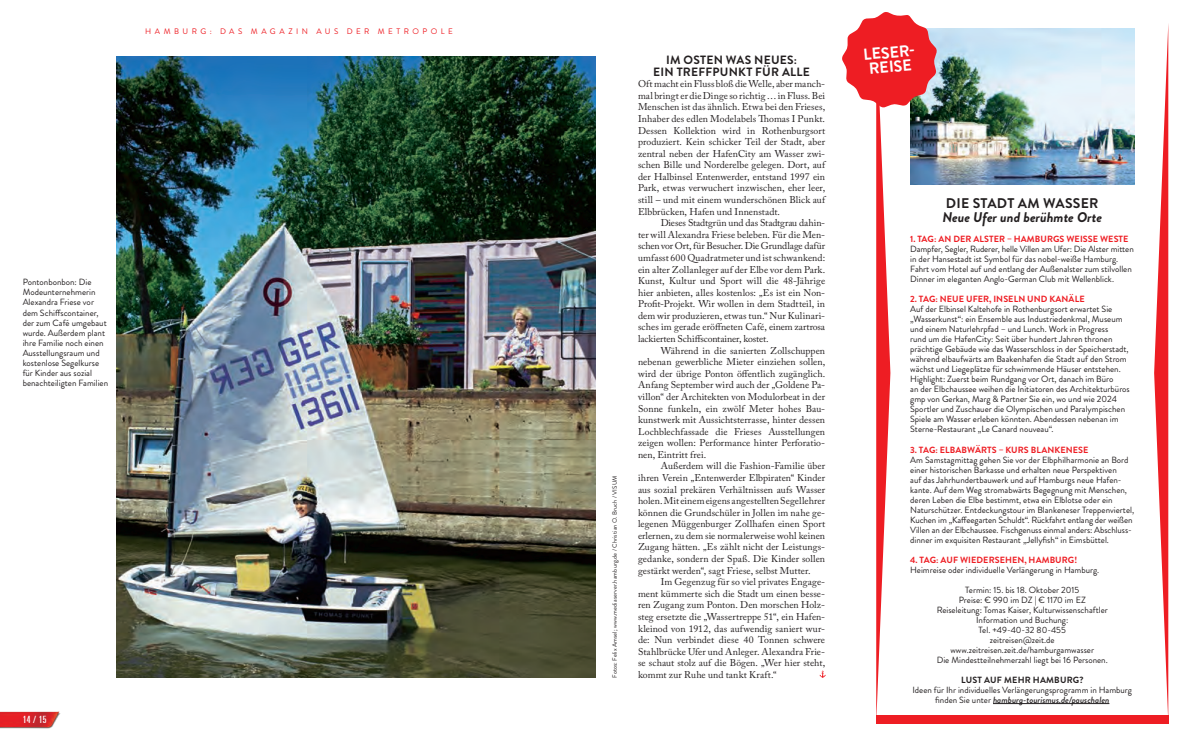
<style>
.page{position:relative;width:1191px;height:746px;background:#fff}
.page>*{position:absolute;margin:0;border:0;box-sizing:border-box;transform-origin:0 0}
.t1{font:700 16px/14px "Brandon Grotesque";color:#fff}
.t2{font:italic 700 14px/14px "Brandon Grotesque";color:#231f20}
.t3{font:700 12px/11.6px "Brandon Grotesque";letter-spacing:.02em;color:#231f20;text-align:center}
.t4{font:ultra-condensed 10px "Univers LT";color:#fff}
.t5{font:9.8px "Adobe Caslon Pro";letter-spacing:.005em;color:#231f20}
.t6{font:9.8px "Adobe Caslon Pro";letter-spacing:-.015em;color:#231f20}
.t7{font:9px/10px "Brandon Grotesque";color:#231f20}
.t8{font:8px "Brandon Grotesque";letter-spacing:.43em;color:#ee1d23}
.t9{font:6.2px "Brandon Grotesque";letter-spacing:.02em;color:#231f20}
.s1{font-style:normal}
.s2{font-weight:700;color:#ee1d23}
.s3{font-weight:700}
.s4{font-weight:500;font-style:italic}
</style>
<div class="page">
<svg style="left:1154px;top:31px;width:14px;height:683px"></svg>
<img style="left:937px;top:28px;width:197px;height:156px">
<div style="left:876px;top:714px;width:292px;height:9px;background:#ee1d23"></div>
<img style="left:116px;top:57px;width:479px;height:620px">
<hr style="left:993px;top:703px;width:116px;height:1px;background:#231f20">
<svg style="left:842px;top:12px;width:95px;height:703px"></svg>
<svg style="left:819px;top:670px;width:6px;height:7px"></svg>
<img style="left:0;top:711px;width:61px;height:18px">
<p class="t8" style="left:145px;top:26px;width:309px">HAMBURG: DAS MAGAZIN AUS DER METROPOLE</p>
<p class="t7" style="left:23px;top:277px;width:87px">Pontonbonbon: Die<br>Modeunternehmerin<br>Alexandra Friese vor dem Schiffscontainer, der zum Café umgebaut wurde. Außerdem plant ihre Familie noch einen<br>Ausstellungsraum und kostenlose Segelkurse für Kinder aus sozial benachteiligten Familien</p>
<p class="t4" style="left:23px;top:714px;width:25px">14 / 15</p>
<p class="t9" style="left:610px;top:677px;width:204px;rotate:-90deg">Fotos: Felix Amsel; www.mediaserver.hamburg.de / Christian O. Bruch / VISUM</p>
<p class="t3" style="left:653px;top:54px;width:158px">IM OSTEN WAS NEUES:<br>EIN TREFFPUNKT FÜR ALLE</p>
<p class="t5" style="left:638px;top:78px;width:189px">Oft macht ein Fluss bloß die Welle, aber manch-</p>
<p class="t5" style="left:638px;top:90px;width:189px">mal bringt er die Dinge so richtig…in Fluss. Bei</p>
<p class="t5" style="left:638px;top:101px;width:189px">Menschen ist das ähnlich. Etwa bei den Frieses,</p>
<p class="t5" style="left:638px;top:113px;width:189px">Inhaber des edlen Modelabels Thomas I Punkt.</p>
<p class="t5" style="left:638px;top:124px;width:189px">Dessen Kollektion wird in Rothenburgsort</p>
<p class="t5" style="left:638px;top:136px;width:189px">produziert. Kein schicker Teil der Stadt, aber</p>
<p class="t5" style="left:638px;top:148px;width:189px">zentral neben der HafenCity am Wasser zwi-</p>
<p class="t5" style="left:638px;top:159px;width:189px">schen Bille und Norderelbe gelegen. Dort, auf</p>
<p class="t5" style="left:638px;top:171px;width:189px">der Halbinsel Entenwerder, entstand 1997 ein</p>
<p class="t5" style="left:638px;top:182px;width:189px">Park, etwas verwuchert inzwischen, eher leer,</p>
<p class="t5" style="left:638px;top:194px;width:189px">still – und mit einem wunderschönen Blick auf</p>
<p class="t5" style="left:638px;top:205px;width:144px">Elbbrücken, Hafen und Innenstadt.</p>
<p class="t5" style="left:660px;top:217px;width:166px">Dieses Stadtgrün und das Stadtgrau dahin-</p>
<p class="t5" style="left:638px;top:229px;width:189px">ter will Alexandra Friese beleben. Für die Men-</p>
<p class="t5" style="left:638px;top:240px;width:189px">schen vor Ort, für Besucher. Die Grundlage dafür</p>
<p class="t5" style="left:638px;top:252px;width:189px">umfasst 600 Quadratmeter und ist schwankend:</p>
<p class="t5" style="left:638px;top:263px;width:189px">ein alter Zollanleger auf der Elbe vor dem Park.</p>
<p class="t5" style="left:638px;top:275px;width:189px">Kunst, Kultur und Sport will die 48-Jährige</p>
<p class="t5" style="left:638px;top:286px;width:189px">hier anbieten, alles kostenlos: „Es ist ein Non-</p>
<p class="t5" style="left:638px;top:298px;width:189px">Profit-Projekt. Wir wollen in dem Stadtteil, in</p>
<p class="t5" style="left:638px;top:310px;width:189px">dem wir produzieren, etwas tun.“ Nur Kulinari-</p>
<p class="t5" style="left:638px;top:321px;width:189px">sches im gerade eröffneten Café, einem zartrosa</p>
<p class="t6" style="left:638px;top:333px;width:132px">lackierten Schiffscontainer, kostet.</p>
<p class="t5" style="left:660px;top:344px;width:166px">Während in die sanierten Zollschuppen</p>
<p class="t5" style="left:638px;top:356px;width:189px">nebenan gewerbliche Mieter einziehen sollen,</p>
<p class="t5" style="left:638px;top:367px;width:189px">wird der übrige Ponton öffentlich zugänglich.</p>
<p class="t5" style="left:638px;top:379px;width:189px">Anfang September wird auch der „Goldene Pa-</p>
<p class="t5" style="left:638px;top:391px;width:189px">villon“ der Architekten von Modulorbeat in der</p>
<p class="t5" style="left:638px;top:402px;width:189px">Sonne funkeln, ein zwölf Meter hohes Bau-</p>
<p class="t5" style="left:638px;top:414px;width:189px">kunstwerk mit Aussichtsterrasse, hinter dessen</p>
<p class="t5" style="left:638px;top:425px;width:189px">Lochblechfassade die Frieses Ausstellungen</p>
<p class="t5" style="left:638px;top:437px;width:189px">zeigen wollen: Performance hinter Perforatio-</p>
<p class="t5" style="left:638px;top:448px;width:70px">nen, Eintritt frei.</p>
<p class="t5" style="left:660px;top:460px;width:166px">Außerdem will die Fashion-Familie über</p>
<p class="t5" style="left:638px;top:472px;width:189px">ihren Verein „Entenwerder Elbpiraten“ Kinder</p>
<p class="t5" style="left:638px;top:483px;width:189px">aus sozial prekären Verhältnissen aufs Wasser</p>
<p class="t5" style="left:638px;top:495px;width:189px">holen. Mit einem eigens angestellten Segellehrer</p>
<p class="t5" style="left:638px;top:506px;width:189px">können die Grundschüler in Jollen im nahe ge-</p>
<p class="t5" style="left:638px;top:518px;width:189px">legenen Müggenburger Zollhafen einen Sport</p>
<p class="t5" style="left:638px;top:529px;width:189px">erlernen, zu dem sie normalerweise wohl keinen</p>
<p class="t5" style="left:638px;top:541px;width:189px">Zugang hätten. „Es zählt nicht der Leistungs-</p>
<p class="t5" style="left:638px;top:553px;width:189px">gedanke, sondern der Spaß. Die Kinder sollen</p>
<p class="t5" style="left:638px;top:564px;width:174px">gestärkt werden“, sagt Friese, selbst Mutter.</p>
<p class="t5" style="left:660px;top:576px;width:166px">Im Gegenzug für so viel privates Engage-</p>
<p class="t5" style="left:638px;top:587px;width:189px">ment kümmerte sich die Stadt um einen besse-</p>
<p class="t5" style="left:638px;top:599px;width:189px">ren Zugang zum Ponton. Den morschen Holz-</p>
<p class="t5" style="left:638px;top:610px;width:189px">steg ersetzte die „Wassertreppe 51“, ein Hafen-</p>
<p class="t5" style="left:638px;top:622px;width:189px">kleinod von 1912, das aufwendig saniert wur-</p>
<p class="t5" style="left:638px;top:634px;width:189px">de: Nun verbindet diese 40 Tonnen schwere</p>
<p class="t5" style="left:638px;top:645px;width:189px">Stahlbrücke Ufer und Anleger. Alexandra Frie-</p>
<p class="t5" style="left:638px;top:657px;width:189px">se schaut stolz auf die Bögen. „Wer hier steht,</p>
<p class="t5" style="left:638px;top:668px;width:140px">kommt zur Ruhe und tankt Kraft.“</p>
<p class="t1" style="left:863px;top:48px;width:55px;rotate:-5deg">LESER-<br>REISE</p>
<p class="t2" style="left:942px;top:197px;width:161px"><span class="s1">DIE STADT AM WASSER<br></span>Neue Ufer und berühmte Orte</p>
<p class="t7" style="left:910px;top:234px;width:225px"><span class="s2">1. TAG: AN DER ALSTER – HAMBURGS WEISSE WESTE </span>Dampfer, Segler, Ruderer, helle Villen am Ufer: Die Alster mitten in der Hansestadt ist Symbol für das nobel-weiße Hamburg.<br>Fahrt vom Hotel auf und entlang der Außenalster zum stilvollen Dinner im eleganten Anglo-German Club mit Wellenblick.</p>
<p class="t7" style="left:910px;top:294px;width:221px"><span class="s2">2. TAG: NEUE UFER, INSELN UND KANÄLE<br></span>Auf der Elbinsel Kaltehofe in Rothenburgsort erwartet Sie „Wasserkunst“: ein Ensemble aus Industriedenkmal, Museum und einem Naturlehrpfad – und Lunch. Work in Progress<br>rund um die HafenCity: Seit über hundert Jahren thronen prächtige Gebäude wie das Wasserschloss in der Speicherstadt, während elbaufwärts am Baakenhafen die Stadt auf den Strom wächst und Liegeplätze für schwimmende Häuser entstehen.<br>Highlight: Zuerst beim Rundgang vor Ort, danach im Büro<br>an der Elbchaussee weihen die Initiatoren des Architekturbüros gmp von Gerkan, Marg &amp; Partner Sie ein, wo und wie 2024<br>Sportler und Zuschauer die Olympischen und Paralympischen Spiele am Wasser erleben könnten. Abendessen nebenan im Sterne-Restaurant „Le Canard nouveau“.</p>
<p class="t7" style="left:910px;top:444px;width:225px"><span class="s2">3. TAG: ELBABWÄRTS – KURS BLANKENESE<br></span>Am Samstagmittag gehen Sie vor der Elbphilharmonie an Bord einer historischen Barkasse und erhalten neue Perspektiven<br>auf das Jahrhundertbauwerk und auf Hamburgs neue Hafen&shy;kante. Auf dem Weg stromabwärts Begegnung mit Menschen, deren Leben die Elbe bestimmt, etwa ein Elblotse oder ein Naturschützer. Entdeckungstour im Blankeneser Treppenviertel, Kuchen im „Kaffeegarten Schuldt“. Rückfahrt entlang der weißen Villen an der Elbchaussee. Fischgenuss einmal anders: Abschluss&shy;dinner im exquisiten Restaurant „Jellyfish“ in Eimsbüttel.</p>
<p class="t7" style="left:910px;top:554px;width:190px"><span class="s2">4. TAG: AUF WIEDERSEHEN, HAMBURG!<br></span>Heimreise oder individuelle Verlängerung in Hamburg.</p>
<p class="t7" style="left:936px;top:584px;width:173px;text-align:center">Termin: 15. bis 18. Oktober 2015<br>Preise: € 990 im DZ | € 1170 im EZ Reiseleitung: Tomas Kaiser, Kulturwissenschaftler Information und Buchung:<br>Tel. +49-40-32 80-455<br>zeitreisen@zeit.de www.zeitreisen.zeit.de/hamburgamwasser<br>Die Mindestteilnehmerzahl liegt bei 16 Personen.</p>
<p class="t7" style="left:912px;top:674px;width:221px;text-align:center"><span class="s3">LUST AUF MEHR HAMBURG?<br></span>Ideen für Ihr individuelles Verlängerungsprogramm in Hamburg finden Sie unter <span class="s4">hamburg-tourismus.de/pauschalen</span></p>
</div>
